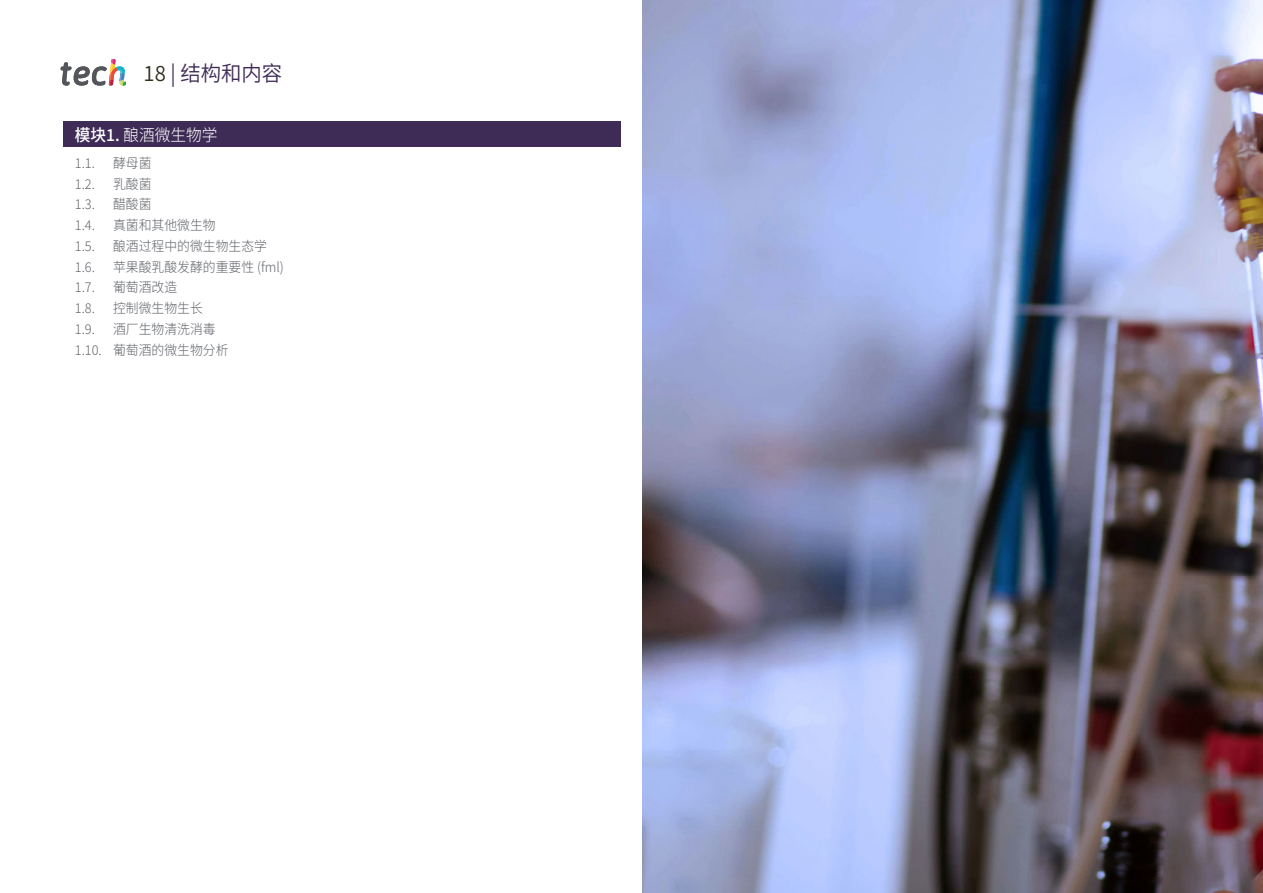
<style>
.page{position:relative;width:1263px;height:893px;background:#fff}
.page>*{position:absolute;margin:0;border:0;box-sizing:border-box;transform-origin:0 0}
.t1{font:21px "Source Han Sans CN";color:#3e2b56}
.t2{font:300 16.5px "Source Han Sans CN";color:#fff;scale:.95 1}
.t3{font:300 13.5px/20.7px "Source Han Sans CN";color:#61646a;scale:.95 1}
.s1{color:#312e20}
.s2{font-weight:500}
</style>
<div class="page">
<img style="left:642px;top:0;width:621px;height:893px">
<div style="left:64px;top:121px;width:557px;height:26px;background:#3e2b56"></div>
<svg style="left:61px;top:59px;width:65px;height:27px"></svg>
<h1 class="t1" style="left:144px;top:61px;width:140px"><span class="s1">18</span> | 结构和内容</h1>
<p class="t2" style="left:75px;top:125px;width:152px"><span class="s2">模块1.</span> 酿酒微生物学</p>
<p class="t3" style="left:75px;top:153px;width:23px">1.1.</p>
<p class="t3" style="left:113px;top:153px;width:42px">酵母菌</p>
<p class="t3" style="left:75px;top:174px;width:23px">1.2.</p>
<p class="t3" style="left:113px;top:174px;width:42px">乳酸菌</p>
<p class="t3" style="left:75px;top:194px;width:23px">1.3.</p>
<p class="t3" style="left:113px;top:194px;width:42px">醋酸菌</p>
<p class="t3" style="left:75px;top:215px;width:23px">1.4.</p>
<p class="t3" style="left:113px;top:215px;width:110px">真菌和其他微生物</p>
<p class="t3" style="left:75px;top:236px;width:23px">1.5.</p>
<p class="t3" style="left:113px;top:236px;width:163px">酿酒过程中的微生物生态学</p>
<p class="t3" style="left:75px;top:257px;width:23px">1.6.</p>
<p class="t3" style="left:113px;top:257px;width:181px">苹果酸乳酸发酵的重要性 (fml)</p>
<p class="t3" style="left:75px;top:277px;width:23px">1.7.</p>
<p class="t3" style="left:113px;top:277px;width:69px">葡萄酒改造</p>
<p class="t3" style="left:75px;top:298px;width:23px">1.8.</p>
<p class="t3" style="left:113px;top:298px;width:96px">控制微生物生长</p>
<p class="t3" style="left:75px;top:319px;width:23px">1.9.</p>
<p class="t3" style="left:75px;top:319px;width:163px;text-indent:38px">酒厂生物清洗消毒<br>1.10. 葡萄酒的微生物分析</p>
</div>
